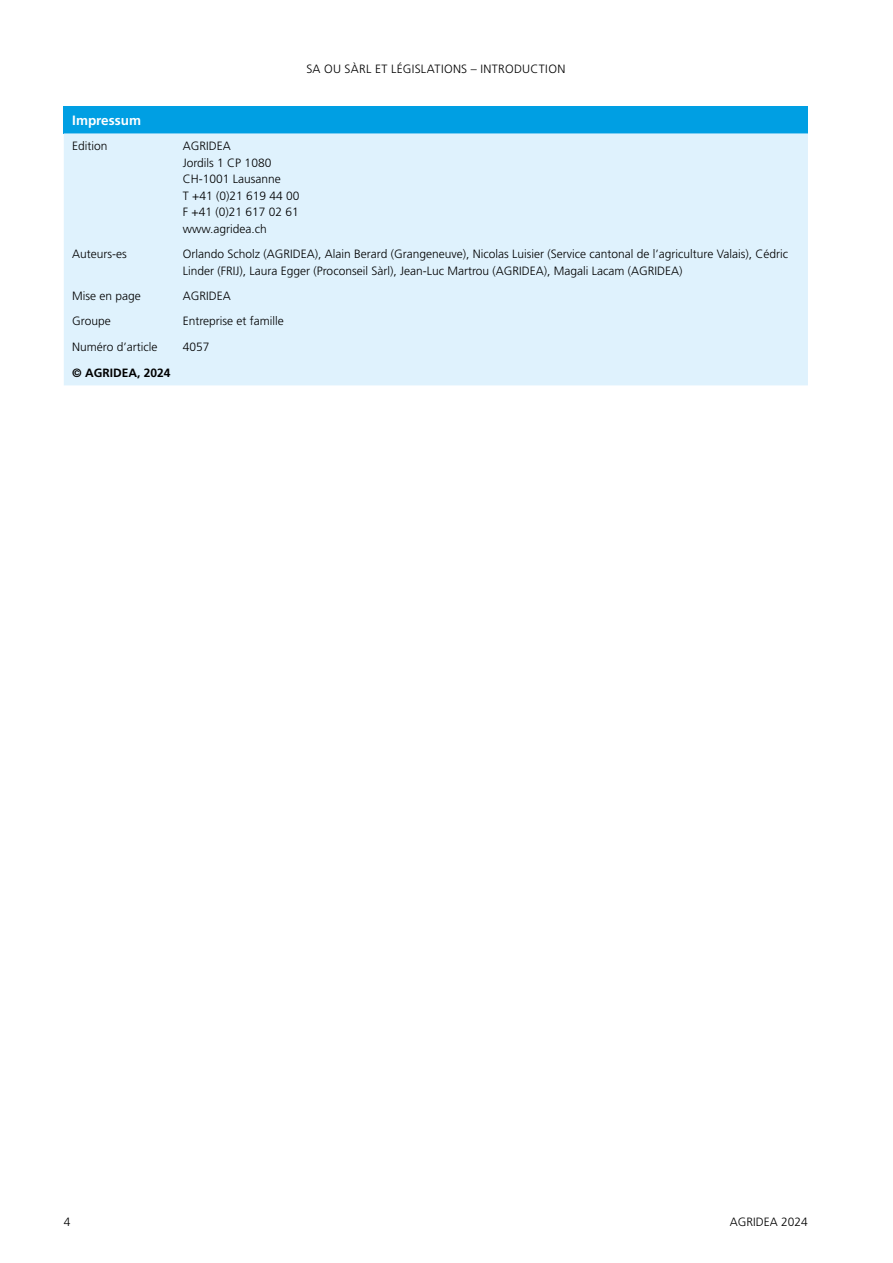
<style>
.page{position:relative;width:893px;height:1263px;background:#fff}
.page>*{position:absolute;margin:0;border:0;box-sizing:border-box;transform-origin:0 0}
.t1{font:700 13.5px "Frutiger LT Pro";color:#fff}
.t2{font:300 12px/16.5px "Frutiger LT Pro";color:#000}
.t3{font:300 12px "Frutiger LT Pro";letter-spacing:.025em;color:#000}
.t4{font:300 12px "Frutiger LT Pro";letter-spacing:.03em;color:#000}
.t5{font:700 12px "Frutiger LT Pro";color:#000}
</style>
<div class="page">
<div style="left:64px;top:106px;width:744px;height:27px;background:#009fe3"></div>
<div style="left:64px;top:133px;width:744px;height:252px;background:#dff2fd"></div>
<p class="t3" style="left:306px;top:62px;width:104px">SA ou Sàrl et législati</p>
<p class="t4" style="left:444px;top:62px;width:123px">ons – Introduction</p>
<p class="t1" style="left:72px;top:112px;width:70px">Impressum</p>
<p class="t2" style="left:72px;top:138px;width:37px">Edition</p>
<p class="t2" style="left:183px;top:138px;width:118px">AGRIDEA<br>Jordils 1 CP 1080<br>CH-1001 Lausanne<br>T +41 (0)21 619 44 00<br>F +41 (0)21 617 02 61 www.agridea.ch</p>
<p class="t2" style="left:72px;top:246px;width:56px">Auteurs-es</p>
<p class="t2" style="left:183px;top:246px;width:607px">Orlando Scholz (AGRIDEA), Alain Berard (Grangeneuve), Nicolas Luisier (Service cantonal de l’agriculture Valais), Cédric<br>Linder (FRIJ), Laura Egger (Proconseil Sàrl), Jean-Luc Martrou (AGRIDEA), Magali Lacam (AGRIDEA)</p>
<p class="t2" style="left:72px;top:288px;width:70px">Mise en page</p>
<p class="t2" style="left:183px;top:288px;width:50px">AGRIDEA</p>
<p class="t2" style="left:72px;top:313px;width:40px">Groupe</p>
<p class="t2" style="left:183px;top:313px;width:103px">Entreprise et famille</p>
<p class="t2" style="left:72px;top:339px;width:87px">Numéro d’article</p>
<p class="t2" style="left:183px;top:339px;width:28px">4057</p>
<p class="t5" style="left:72px;top:366px;width:100px">© AGRIDEA, 2024</p>
<p class="t2" style="left:64px;top:1214px;width:8px">4</p>
<p class="t2" style="left:730px;top:1214px;width:80px">AGRIDEA 2024</p>
</div>
